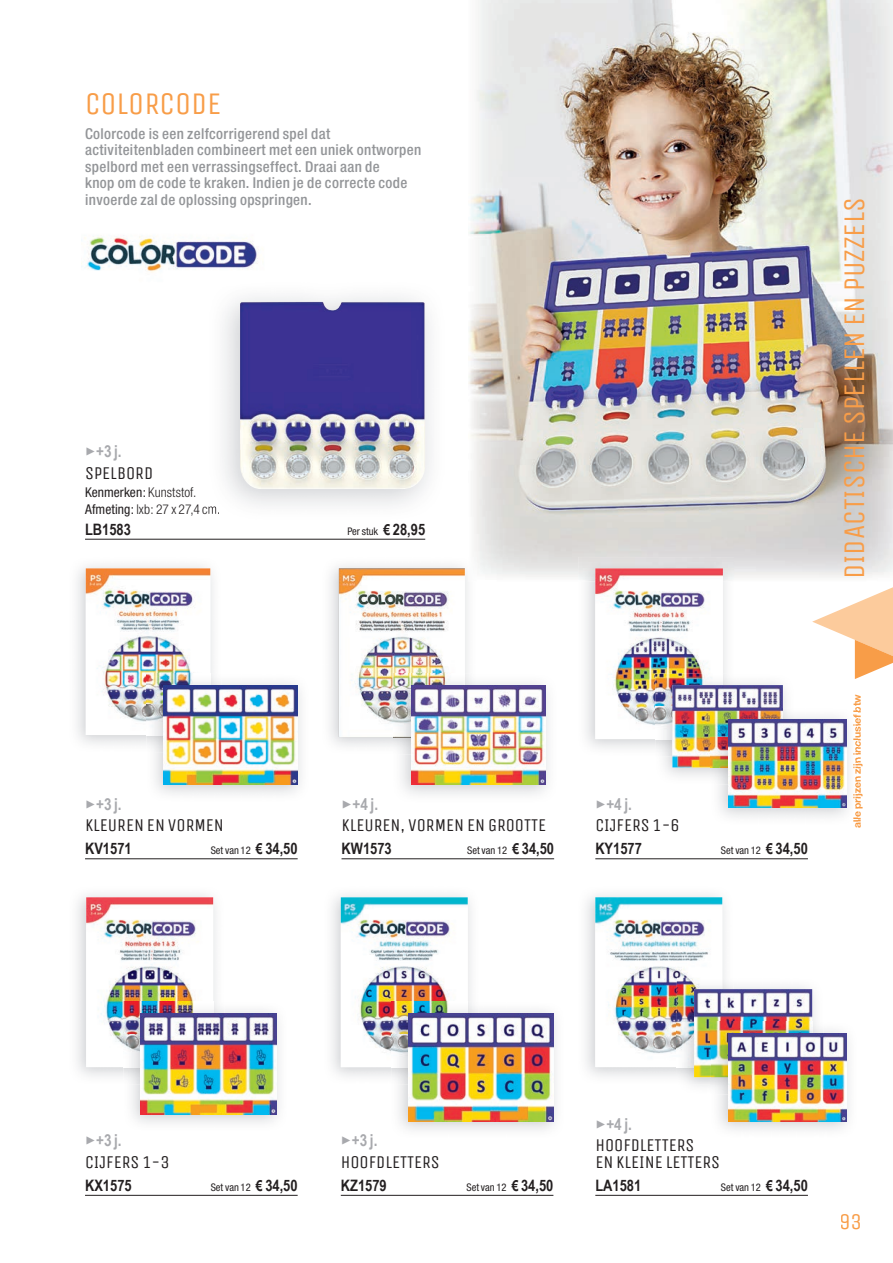
<style>
.page{position:relative;width:893px;height:1263px;background:#fff}
.page>*{position:absolute;margin:0;border:0;box-sizing:border-box;transform-origin:0 0}
.t1{font:31.5px "Unica One";color:#f89d48}
.t2{font:30px "Unica One";color:#f89d48}
.t3{font:22.5px "Unica One";color:#f89d48}
.t4{font:18px/16.5px "Unica One";color:#231f20}
.t5{font:700 16.5px "Arial Narrow";color:#a8a9ad}
.t6{font:700 15.75px "Arial Narrow";color:#231f20}
.t7{font:500 condensed 15px/16.5px "Helvetica Neue";letter-spacing:.025em;color:#939598}
.t8{font:300 condensed 13.5px/16.5px "Helvetica Neue";letter-spacing:.005em;color:#231f20}
.t9{font:condensed 10.5px "Helvetica Neue";color:#231f20}
.t10{font:700 10.5px "Helvetica Neue";letter-spacing:-.01em;color:#f89d48}
.s1{font-weight:400}
.s2{font-family:"Arial Narrow";font-weight:700;font-stretch:normal;font-size:15px}
.s3{font-family:"Arial Narrow";font-weight:700;font-stretch:normal;font-size:15.75px}
</style>
<div class="page">
<img style="left:469px;top:0;width:424px;height:578px">
<svg style="left:812px;top:587px;width:81px;height:92px"></svg>
<hr style="left:595px;top:1195px;width:213px;height:1px;background:#231f20">
<img style="left:84px;top:235px;width:174px;height:38px">
<hr style="left:85px;top:539px;width:340px;height:1px;background:#231f20">
<hr style="left:342px;top:858px;width:212px;height:1px;background:#231f20">
<hr style="left:85px;top:858px;width:213px;height:1px;background:#231f20">
<hr style="left:595px;top:858px;width:213px;height:1px;background:#231f20">
<hr style="left:85px;top:1195px;width:213px;height:1px;background:#231f20">
<hr style="left:341px;top:1195px;width:212px;height:1px;background:#231f20">
<svg style="left:208px;top:506px;width:11px;height:8px"></svg>
<img style="left:240px;top:302px;width:185px;height:187px">
<img style="left:330px;top:565px;width:138px;height:181px">
<img style="left:469px;top:557px;width:7px;height:21px">
<img style="left:339px;top:568px;width:126px;height:169px">
<img style="left:578px;top:557px;width:156px;height:191px">
<img style="left:595px;top:568px;width:128px;height:171px">
<img style="left:664px;top:682px;width:122px;height:95px">
<img style="left:655px;top:674px;width:79px;height:82px">
<img style="left:655px;top:674px;width:68px;height:32px">
<img style="left:655px;top:706px;width:17px;height:33px">
<img style="left:672px;top:685px;width:111px;height:82px">
<img style="left:719px;top:716px;width:130px;height:101px">
<img style="left:853px;top:708px;width:4px;height:117px">
<img style="left:711px;top:708px;width:83px;height:77px">
<img style="left:711px;top:708px;width:72px;height:59px">
<img style="left:728px;top:719px;width:118px;height:88px">
<img style="left:86px;top:897px;width:127px;height:157px">
<img style="left:132px;top:1010px;width:147px;height:113px">
<img style="left:124px;top:1002px;width:100px;height:82px">
<img style="left:124px;top:1002px;width:89px;height:65px">
<img style="left:141px;top:1013px;width:135px;height:101px">
<img style="left:332px;top:894px;width:139px;height:182px">
<img style="left:341px;top:897px;width:127px;height:170px">
<img style="left:595px;top:897px;width:127px;height:170px">
<img style="left:696px;top:986px;width:119px;height:100px">
<img style="left:677px;top:978px;width:56px;height:106px">
<img style="left:677px;top:978px;width:45px;height:44px">
<img style="left:677px;top:1022px;width:17px;height:45px">
<img style="left:694px;top:989px;width:118px;height:88px">
<img style="left:719px;top:1030px;width:130px;height:100px">
<img style="left:711px;top:1022px;width:112px;height:72px">
<img style="left:711px;top:1077px;width:17px;height:7px">
<img style="left:711px;top:1022px;width:101px;height:55px">
<img style="left:728px;top:1033px;width:118px;height:88px">
<img style="left:399px;top:1010px;width:157px;height:120px">
<img style="left:391px;top:1002px;width:88px;height:82px">
<img style="left:391px;top:1002px;width:77px;height:65px">
<img style="left:408px;top:1013px;width:145px;height:108px">
<img style="left:401px;top:682px;width:148px;height:113px">
<img style="left:393px;top:673px;width:83px;height:81px">
<img style="left:393px;top:673px;width:72px;height:64px">
<img style="left:411px;top:685px;width:134px;height:100px">
<img style="left:77px;top:565px;width:136px;height:179px">
<img style="left:86px;top:568px;width:124px;height:167px">
<img style="left:155px;top:682px;width:146px;height:112px">
<img style="left:147px;top:674px;width:75px;height:78px">
<img style="left:147px;top:674px;width:63px;height:61px">
<img style="left:164px;top:685px;width:134px;height:100px">
<h1 class="t1" style="left:85px;top:85px;width:138px">COLORCODE</h1>
<p class="t7" style="left:85px;top:125px;width:338px">Colorcode is een zelfcorrigerend spel dat activiteitenbladen combineert met een uniek ontworpen spelbord met een verrassingseffect. Draai aan de<br>knop om de code te kraken. Indien je de correcte code invoerde zal de oplossing opspringen.</p>
<p class="t5" style="left:85px;top:439px;width:38px">✓ +3 j.</p>
<p class="t4" style="left:85px;top:465px;width:70px">SPELBORD</p>
<p class="t8" style="left:85px;top:484px;width:137px"><span class="s1">Kenmerken:</span> Kunststof.<br><span class="s1">Afmeting:</span> lxb: 27 x 27,4 cm.</p>
<p class="t6" style="left:85px;top:517px;width:47px">LB1583</p>
<p class="t9" style="left:347px;top:525px;width:79px">Per stuk <span class="s2">€</span> <span class="s3">28,95</span></p>
<h2 class="t2" style="left:837px;top:579px;width:383px;rotate:-90deg">DIDACTISCHE SPELLEN EN PUZZELS</h2>
<p class="t5" style="left:85px;top:791px;width:38px">✓ +3 j.</p>
<p class="t4" style="left:85px;top:817px;width:140px">KLEUREN EN VORMEN</p>
<p class="t6" style="left:85px;top:837px;width:48px">KV1571</p>
<p class="t9" style="left:211px;top:844px;width:88px">Set van 12 <span class="s2">€</span> <span class="s3">34,50</span></p>
<p class="t5" style="left:342px;top:791px;width:38px">✓ +4 j.</p>
<p class="t4" style="left:342px;top:817px;width:206px">KLEUREN, VORMEN EN GROOTTE</p>
<p class="t6" style="left:342px;top:837px;width:52px">KW1573</p>
<p class="t9" style="left:467px;top:844px;width:88px">Set van 12 <span class="s2">€</span> <span class="s3">34,50</span></p>
<p class="t5" style="left:595px;top:791px;width:38px">✓ +4 j.</p>
<p class="t4" style="left:595px;top:817px;width:86px">CIJFERS 1-6</p>
<p class="t6" style="left:595px;top:837px;width:48px">KY1577</p>
<p class="t9" style="left:721px;top:844px;width:88px">Set van 12 <span class="s2">€</span> <span class="s3">34,50</span></p>
<p class="t10" style="left:851px;top:828px;width:136px;rotate:-90deg">alle prijzen zijn inclusief btw</p>
<p class="t5" style="left:85px;top:1128px;width:38px">✓ +3 j.</p>
<p class="t4" style="left:85px;top:1154px;width:86px">CIJFERS 1-3</p>
<p class="t6" style="left:85px;top:1173px;width:48px">KX1575</p>
<p class="t9" style="left:211px;top:1181px;width:88px">Set van 12 <span class="s2">€</span> <span class="s3">34,50</span></p>
<p class="t5" style="left:341px;top:1128px;width:38px">✓ +3 j.</p>
<p class="t4" style="left:341px;top:1154px;width:101px">HOOFDLETTERS</p>
<p class="t6" style="left:341px;top:1173px;width:47px">KZ1579</p>
<p class="t9" style="left:466px;top:1181px;width:88px">Set van 12 <span class="s2">€</span> <span class="s3">34,50</span></p>
<p class="t5" style="left:595px;top:1111px;width:38px">✓ +4 j.</p>
<p class="t4" style="left:595px;top:1137px;width:126px">HOOFDLETTERS<br>EN KLEINE LETTERS</p>
<p class="t6" style="left:595px;top:1173px;width:47px">LA1581</p>
<p class="t9" style="left:721px;top:1181px;width:88px">Set van 12 <span class="s2">€</span> <span class="s3">34,50</span></p>
<h3 class="t3" style="left:839px;top:1208px;width:24px">93</h3>
</div>
